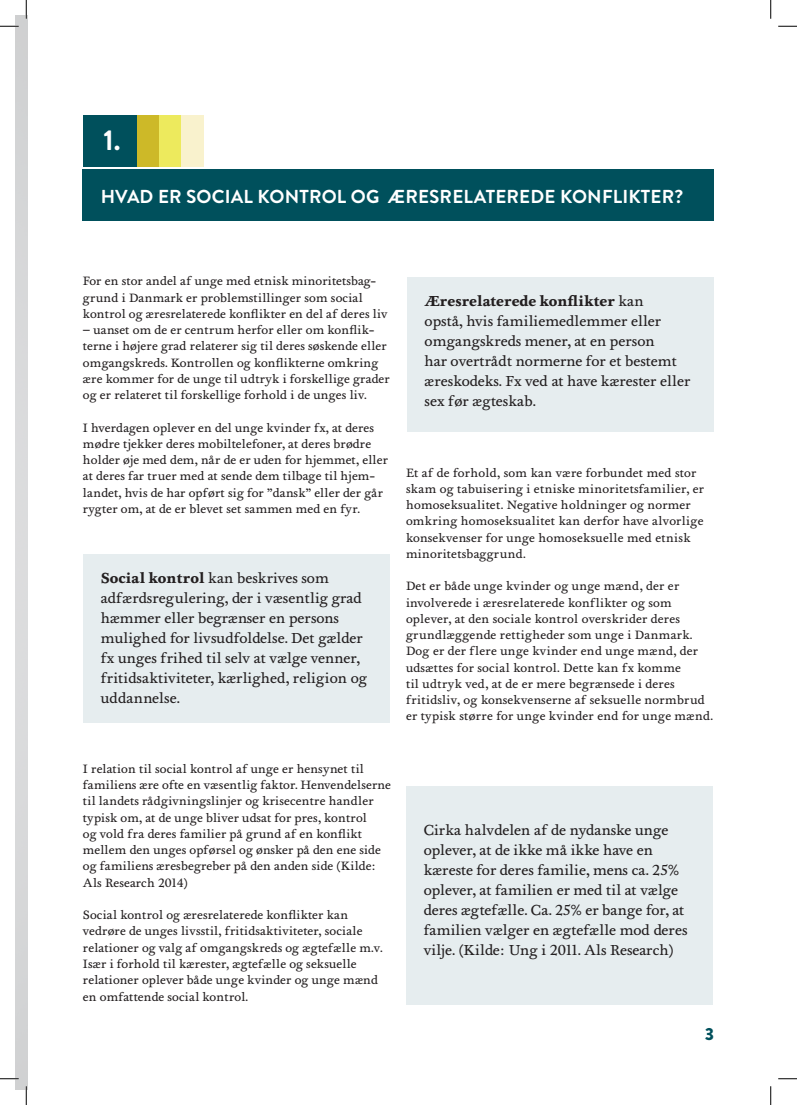
<style>
.page{position:relative;width:797px;height:1105px;background:#fff}
.page>*{position:absolute;margin:0;border:0;box-sizing:border-box;transform-origin:0 0}
.t1{font:700 28.75px "Brandon Grotesque";color:#fff}
.t2{font:700 18.75px "Brandon Grotesque";letter-spacing:.01em;color:#fff}
.t3{font:900 17.5px "Brandon Grotesque";color:#00505c}
.t4{font:15px/20px "Foundry Wilson";color:#231f20}
.t5{font:12.5px/16.2px "Foundry Wilson";letter-spacing:.01em;color:#231f20}
.s1{font-weight:700}
</style>
<div class="page">
<hr style="left:583px;top:1040px;width:148px;height:1px;background:#00505c">
<div style="left:147px;top:115px;width:48px;height:52px;background:#edea5d"></div>
<div style="left:136px;top:115px;width:23px;height:52px;background:#cdb928"></div>
<div style="left:181px;top:115px;width:22px;height:52px;background:#f9f2cd"></div>
<div style="left:83px;top:115px;width:53px;height:52px;background:#00505c"></div>
<div style="left:83px;top:169px;width:631px;height:52px;background:#00505c"></div>
<div style="left:83px;top:554px;width:306px;height:169px;background:#e6edef"></div>
<div style="left:407px;top:277px;width:306px;height:154px;background:#e6edef"></div>
<div style="left:406px;top:786px;width:306px;height:218px;background:#e6edef"></div>
<svg style="left:0;top:25px;width:19px;height:2px"></svg>
<svg style="left:778px;top:25px;width:19px;height:2px"></svg>
<svg style="left:0;top:1078px;width:19px;height:1px"></svg>
<svg style="left:778px;top:1078px;width:19px;height:1px"></svg>
<svg style="left:25px;top:0;width:2px;height:19px"></svg>
<svg style="left:25px;top:1086px;width:2px;height:19px"></svg>
<svg style="left:770px;top:0;width:1px;height:19px"></svg>
<svg style="left:770px;top:1086px;width:1px;height:19px"></svg>
<p class="t1" style="left:103px;top:120px;width:19px">1.</p>
<p class="t2" style="left:101px;top:183px;width:583px">HVAD ER SOCIAL KONTROL OG ÆRESRELATEREDE KONFLIKTER?</p>
<p class="t5" style="left:83px;top:273px;width:306px">For en stor andel af unge med etnisk minoritetsbag&shy;grund i Danmark er problemstillinger som social kontrol og æresrelaterede konflikter en del af deres liv</p>
<p class="t5" style="left:83px;top:322px;width:308px">– uanset om de er centrum herfor eller om konflik&shy;terne i højere grad relaterer sig til deres søskende eller omgangskreds. Kontrollen og konflikterne omkring ære kommer for de unge til udtryk i forskellige grader og er relateret til forskellige forhold i de unges liv.</p>
<p class="t5" style="left:83px;top:420px;width:306px">I hverdagen oplever en del unge kvinder fx, at deres mødre tjekker deres mobiltelefoner, at deres brødre holder øje med dem, når de er uden for hjemmet, eller at deres far truer med at sende dem tilbage til hjem&shy;landet, hvis de har opført sig for ”dansk” eller der går rygter om, at de er blevet set sammen med en fyr.</p>
<p class="t4" style="left:101px;top:568px;width:268px"><span class="s1">Social kontrol</span> kan beskrives som adfærdsregulering, der i væsentlig grad hæmmer eller begrænser en persons mulighed for livsudfoldelse. Det gælder fx unges frihed til selv at vælge venner, fritidsaktiviteter, kærlighed, religion og uddannelse.</p>
<p class="t4" style="left:424px;top:291px;width:267px"><span class="s1">Æresrelaterede konflikter</span> kan<br>opstå, hvis familiemedlemmer eller omgangskreds mener, at en person<br>har overtrådt normerne for et bestemt æreskodeks. Fx ved at have kærester eller sex før ægteskab.</p>
<p class="t5" style="left:406px;top:465px;width:300px">Et af de forhold, som kan være forbundet med stor skam og tabuisering i etniske minoritetsfamilier, er homoseksualitet. Negative holdninger og normer omkring homoseksualitet kan derfor have alvorlige konsekvenser for unge homoseksuelle med etnisk minoritetsbaggrund.</p>
<p class="t5" style="left:406px;top:578px;width:308px">Det er både unge kvinder og unge mænd, der er involverede i æresrelaterede konflikter og som oplever, at den sociale kontrol overskrider deres grundlæggende rettigheder som unge i Danmark.<br>Dog er der flere unge kvinder end unge mænd, der udsættes for social kontrol. Dette kan fx komme<br>til udtryk ved, at de er mere begrænsede i deres fritidsliv, og konsekvenserne af seksuelle normbrud er typisk større for unge kvinder end for unge mænd.</p>
<p class="t5" style="left:83px;top:761px;width:309px">I relation til social kontrol af unge er hensynet til familiens ære ofte en væsentlig faktor. Henvendelserne til landets rådgivningslinjer og krisecentre handler typisk om, at de unge bliver udsat for pres, kontrol<br>og vold fra deres familier på grund af en konflikt mellem den unges opførsel og ønsker på den ene side og familiens æresbegreber på den anden side (Kilde:<br>Als Research 2014)</p>
<p class="t5" style="left:83px;top:907px;width:301px">Social kontrol og æresrelaterede konflikter kan vedrøre de unges livsstil, fritidsaktiviteter, sociale relationer og valg af omgangskreds og ægtefælle m.v.<br>Især i forhold til kærester, ægtefælle og seksuelle relationer oplever både unge kvinder og unge mænd en omfattende social kontrol.</p>
<p class="t4" style="left:424px;top:820px;width:265px">Cirka halvdelen af de nydanske unge oplever, at de ikke må ikke have en kæreste for deres familie, mens ca. 25% oplever, at familien er med til at vælge deres ægtefælle. Ca. 25% er bange for, at familien vælger en ægtefælle mod deres vilje. (Kilde: Ung i 2011. Als Research)</p>
<h3 class="t3" style="left:705px;top:1022px;width:11px">3</h3>
</div>
